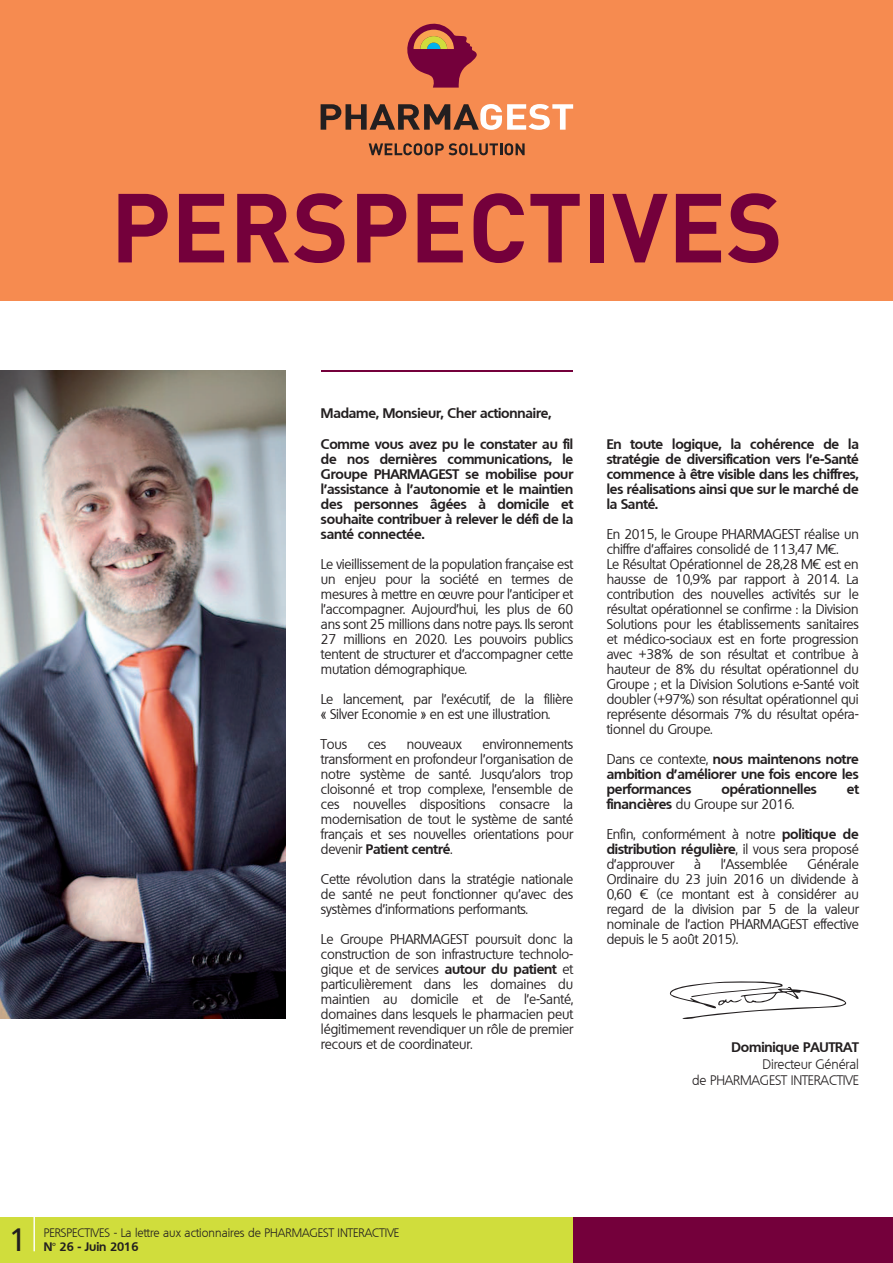
<style>
.page{position:relative;width:893px;height:1263px;background:#fff}
.page>*{position:absolute;margin:0;border:0;box-sizing:border-box;transform-origin:0 0}
.t1{font:700 96.3px "DIN";color:#74003b}
.t2{font:500 31.5px "Quebec";color:#231f20}
.t3{font:13.5px/15px "Quebec";letter-spacing:-.01em;color:#231f20;text-align:justify}
.t4{font:700 13.5px/15px "Quebec";letter-spacing:-.01em;color:#231f20;text-align:justify}
.t5{font:300 13.5px/16.2px "Quebec";letter-spacing:-.01em;color:#231f20;text-align:right}
.t6{font:300 12px "Quebec";color:#231f20}
.t7{font:700 12px "Quebec";color:#231f20}
.s1{font-weight:700}
.s2{font-weight:400}
.s3{font-family:"Myriad";font-weight:400}
</style>
<div class="page">
<div style="left:573px;top:1217px;width:320px;height:46px;background:#74003b"></div>
<div style="left:0;top:1217px;width:573px;height:46px;background:#d0dd3c"></div>
<hr style="left:33px;top:1212px;width:2px;height:39px;background:#fff">
<div style="left:0;top:0;width:893px;height:301px;background:#f68b50"></div>
<svg style="left:369px;top:143px;width:156px;height:12px"></svg>
<svg style="left:321px;top:104px;width:252px;height:26px"></svg>
<svg style="left:407px;top:23px;width:70px;height:65px"></svg>
<hr style="left:321px;top:370px;width:252px;height:1px;background:#74003b">
<img style="left:0;top:370px;width:286px;height:649px">
<svg style="left:670px;top:981px;width:177px;height:38px"></svg>
<p class="t1" style="left:110px;top:165px;width:674px">PERSPECTIVES</p>
<p class="t4" style="left:321px;top:405px;width:232px">Madame, Monsieur, Cher actionnaire,</p>
<p class="t4" style="left:321px;top:436px;width:254px">Comme vous avez pu le constater au fil de nos dernières communications, le Groupe PHARMAGEST se mobilise pour l’assistance à l’autonomie et le maintien des personnes âgées à domicile et souhaite contribuer à relever le défi de la santé connectée.</p>
<p class="t3" style="left:321px;top:556px;width:254px">Le vieillissement de la population française est un enjeu pour la société en termes de mesures à mettre en œuvre pour l’anticiper et l’accompagner. Aujourd’hui, les plus de 60 ans sont 25 millions dans notre pays. Ils seront 27 millions en 2020. Les pouvoirs publics tentent de structurer et d’accompagner cette mutation démographique.</p>
<p class="t3" style="left:321px;top:691px;width:254px">Le lancement, par l’exécutif, de la filière « Silver Economie » en est une illustration.</p>
<p class="t3" style="left:321px;top:736px;width:28px">Tous</p>
<p class="t3" style="left:368px;top:736px;width:20px">ces</p>
<p class="t3" style="left:407px;top:736px;width:57px">nouveaux</p>
<p class="t3" style="left:321px;top:736px;width:254px;text-indent:162px">environnements transforment en profondeur l’organisation de notre système de santé. Jusqu’alors trop cloisonné et trop complexe, l’ensemble de ces nouvelles dispositions consacre la modernisation de tout le système de santé français et ses nouvelles orientations pour devenir <span class="s1">Patient centré</span>.</p>
<p class="t3" style="left:321px;top:871px;width:254px">Cette révolution dans la stratégie nationale de santé ne peut fonctionner qu’avec des systèmes d’informations performants.</p>
<p class="t3" style="left:321px;top:931px;width:254px">Le Groupe PHARMAGEST poursuit donc la construction de son infrastructure technolo&shy;gique et de services <span class="s1">autour du patient</span> et particulièrement dans les domaines du maintien au domicile et de l’e-Santé, domaines dans lesquels le pharmacien peut légitimement revendiquer un rôle de premier recours et de coordinateur.</p>
<p class="t4" style="left:607px;top:436px;width:254px">En toute logique, la cohérence de la stratégie de diversification vers l’e-Santé commence à être visible dans les chiffres, les réalisations ainsi que sur le marché de la Santé.</p>
<p class="t3" style="left:607px;top:526px;width:254px;text-align:left">En 2015, le Groupe PHARMAGEST réalise un chiffre d’affaires consolidé de 113,47 M€.<br>Le Résultat Opérationnel de 28,28 M€ est en hausse de 10,9% par rapport à 2014. La contribution des nouvelles activités sur le résultat opérationnel se confirme : la Division Solutions pour les établissements sanitaires et médico-sociaux est en forte progression avec +38% de son résultat et contribue à hauteur de 8% du résultat opérationnel du Groupe ; et la Division Solutions e-Santé voit doubler (+97%) son résultat opérationnel qui représente désormais 7% du résultat opéra&shy;tionnel du Groupe.</p>
<p class="t4" style="left:607px;top:751px;width:254px"><span class="s2">Dans ce contexte,</span> nous maintenons notre ambition d’améliorer une fois encore les performances</p>
<p class="t4" style="left:721px;top:781px;width:97px">opérationnelles</p>
<p class="t4" style="left:847px;top:781px;width:14px">et</p>
<p class="t3" style="left:607px;top:796px;width:189px"><span class="s1">financières</span> du Groupe sur 2016.</p>
<p class="t3" style="left:607px;top:826px;width:254px">Enfin, conformément à notre <span class="s1">politique de distribution régulière</span>, il vous sera proposé d’approuver</p>
<p class="t3" style="left:694px;top:856px;width:8px">à</p>
<p class="t3" style="left:721px;top:856px;width:68px">l’Assemblée</p>
<p class="t3" style="left:607px;top:856px;width:254px;text-indent:201px">Générale Ordinaire du 23 juin 2016 un dividende à 0,60 € (ce montant est à considérer au regard de la division par 5 de la valeur nominale de l’action PHARMAGEST effective depuis le 5 août 2015).</p>
<p class="t5" style="left:692px;top:1039px;width:168px"><span class="s1">Dominique PAUTRAT<br></span>Directeur Général<br>de PHARMAGEST INTERACTIVE</p>
<p class="t2" style="left:9px;top:1219px;width:20px">1</p>
<p class="t6" style="left:44px;top:1225px;width:357px">PERSPECTIVES - La lettre aux actionnaires de PHARMAGEST INTERACTIVE</p>
<p class="t7" style="left:44px;top:1239px;width:96px">N<span class="s3">°</span> 26 - Juin 2016</p>
</div>
